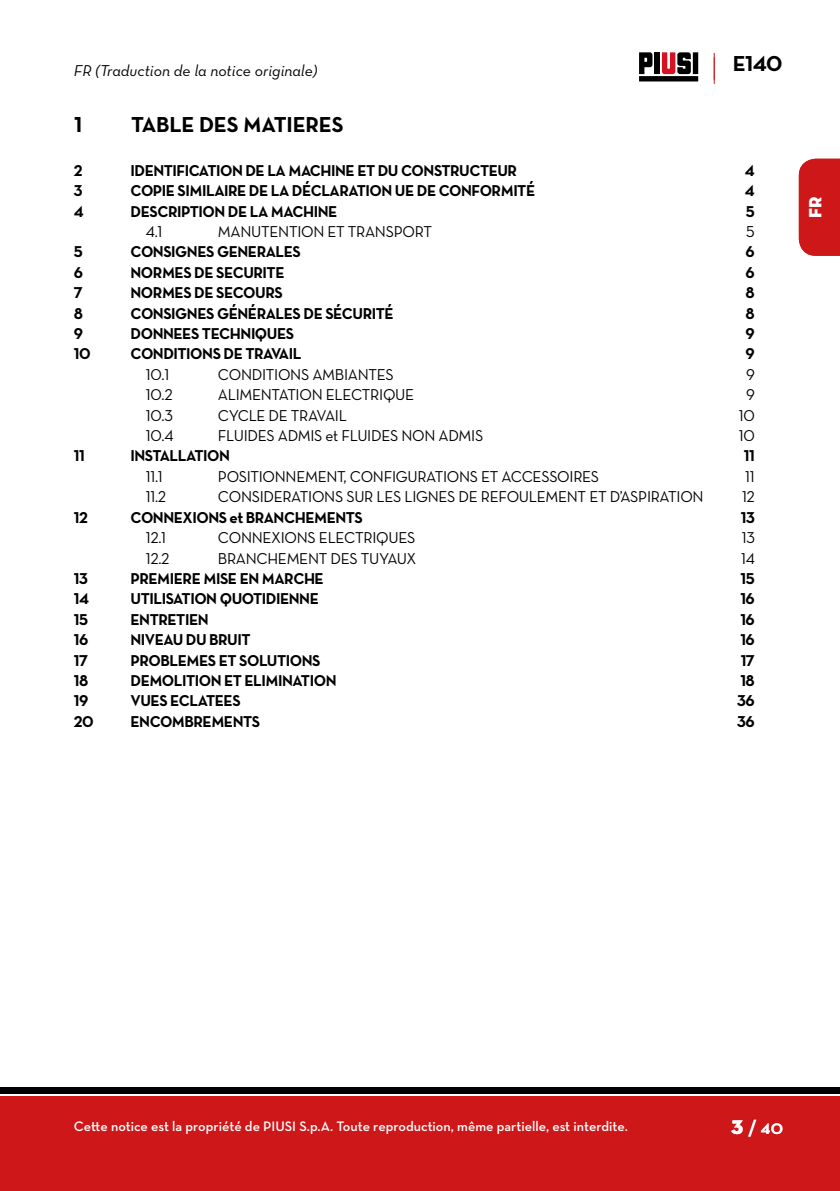
<style>
.page{position:relative;width:840px;height:1191px;background:#fff}
.page>*{position:absolute;margin:0;border:0;box-sizing:border-box;transform-origin:0 0}
.FR-TITOLI{font:22px "Neutraface Text Bold Alt";letter-spacing:-.01em;color:#000}
.t1{font:700 20px "Neutraface Display";color:#fff}
.t2{font:18px "Neutraface Display Titling";color:#fff}
.FR-NOTE_DI_ATTENZIONE{font:16px "Neutraface Text Bold Alt";letter-spacing:-.03em;color:#000}
.FR-TESTO_NORMALE{font:16px "Neutraface Text Book Alt";letter-spacing:-.02em;color:#000}
.t3{font:16px "Neutraface Text Book Italic Alt";color:#000}
.t4{font:600 14px "Neutraface Text";color:#fff}
.s1{font-family:"Neutraface Display Titling";font-weight:400}
</style>
<div class="page">
<div style="left:0;top:1096px;width:839px;height:95px;background:#cd1719"></div>
<div style="left:0;top:1087px;width:839px;height:6px;background:#000"></div>
<div style="left:798px;top:159px;width:41px;height:97px;background:#cd1719"></div>
<svg style="left:639px;top:52px;width:58px;height:29px"></svg>
<div style="left:654px;top:52px;width:5px;height:22px;background:#000"></div>
<svg style="left:713px;top:53px;width:1px;height:31px"></svg>
<h1 class="FR-TITOLI" style="left:732px;top:49px;width:51px">E140</h1>
<p class="t3" style="left:74px;top:61px;width:245px">FR (Traduction de la notice originale)</p>
<p class="FR-TITOLI" style="left:74px;top:110px;width:10px">1</p>
<p class="FR-TITOLI" style="left:131px;top:110px;width:214px">TABLE DES MATIERES</p>
<p class="FR-NOTE_DI_ATTENZIONE" style="left:74px;top:160px;width:10px">2</p>
<p class="FR-NOTE_DI_ATTENZIONE" style="left:130px;top:160px;width:388px">IDENTIFICATION DE LA MACHINE ET DU CONSTRUCTEUR</p>
<p class="FR-NOTE_DI_ATTENZIONE" style="left:744px;top:160px;width:12px">4</p>
<p class="FR-NOTE_DI_ATTENZIONE" style="left:74px;top:180px;width:10px">3</p>
<p class="FR-NOTE_DI_ATTENZIONE" style="left:130px;top:180px;width:406px">COPIE SIMILAIRE DE LA DÉCLARATION UE DE CONFORMITÉ</p>
<p class="FR-NOTE_DI_ATTENZIONE" style="left:744px;top:180px;width:12px">4</p>
<p class="FR-NOTE_DI_ATTENZIONE" style="left:74px;top:201px;width:12px">4</p>
<p class="FR-NOTE_DI_ATTENZIONE" style="left:130px;top:201px;width:208px">DESCRIPTION DE LA MACHINE</p>
<p class="FR-NOTE_DI_ATTENZIONE" style="left:745px;top:201px;width:11px">5</p>
<p class="FR-TESTO_NORMALE" style="left:146px;top:221px;width:18px">4.1</p>
<p class="FR-TESTO_NORMALE" style="left:218px;top:221px;width:215px">MANUTENTION ET TRANSPORT</p>
<p class="FR-TESTO_NORMALE" style="left:745px;top:221px;width:10px">5</p>
<p class="FR-NOTE_DI_ATTENZIONE" style="left:74px;top:242px;width:11px">5</p>
<p class="FR-NOTE_DI_ATTENZIONE" style="left:130px;top:242px;width:172px">CONSIGNES GENERALES</p>
<p class="FR-NOTE_DI_ATTENZIONE" style="left:745px;top:242px;width:11px">6</p>
<p class="FR-NOTE_DI_ATTENZIONE" style="left:74px;top:262px;width:11px">6</p>
<p class="FR-NOTE_DI_ATTENZIONE" style="left:130px;top:262px;width:155px">NORMES DE SECURITE</p>
<p class="FR-NOTE_DI_ATTENZIONE" style="left:745px;top:262px;width:11px">6</p>
<p class="FR-NOTE_DI_ATTENZIONE" style="left:74px;top:282px;width:10px">7</p>
<p class="FR-NOTE_DI_ATTENZIONE" style="left:130px;top:282px;width:154px">NORMES DE SECOURS</p>
<p class="FR-NOTE_DI_ATTENZIONE" style="left:745px;top:282px;width:11px">8</p>
<p class="FR-NOTE_DI_ATTENZIONE" style="left:74px;top:303px;width:11px">8</p>
<p class="FR-NOTE_DI_ATTENZIONE" style="left:130px;top:303px;width:264px">CONSIGNES GÉNÉRALES DE SÉCURITÉ</p>
<p class="FR-NOTE_DI_ATTENZIONE" style="left:745px;top:303px;width:11px">8</p>
<p class="FR-NOTE_DI_ATTENZIONE" style="left:74px;top:323px;width:11px">9</p>
<p class="FR-NOTE_DI_ATTENZIONE" style="left:130px;top:323px;width:165px">DONNEES TECHNIQUES</p>
<p class="FR-NOTE_DI_ATTENZIONE" style="left:745px;top:323px;width:11px">9</p>
<p class="FR-NOTE_DI_ATTENZIONE" style="left:74px;top:344px;width:18px">10</p>
<p class="FR-NOTE_DI_ATTENZIONE" style="left:130px;top:344px;width:172px">CONDITIONS DE TRAVAIL</p>
<p class="FR-NOTE_DI_ATTENZIONE" style="left:745px;top:344px;width:11px">9</p>
<p class="FR-TESTO_NORMALE" style="left:146px;top:364px;width:25px">10.1</p>
<p class="FR-TESTO_NORMALE" style="left:218px;top:364px;width:177px">CONDITIONS AMBIANTES</p>
<p class="FR-TESTO_NORMALE" style="left:745px;top:364px;width:10px">9</p>
<p class="FR-TESTO_NORMALE" style="left:146px;top:385px;width:28px">10.2</p>
<p class="FR-TESTO_NORMALE" style="left:218px;top:385px;width:198px">ALIMENTATION ELECTRIQUE</p>
<p class="FR-TESTO_NORMALE" style="left:745px;top:385px;width:10px">9</p>
<p class="FR-TESTO_NORMALE" style="left:146px;top:405px;width:29px">10.3</p>
<p class="FR-TESTO_NORMALE" style="left:218px;top:405px;width:130px">CYCLE DE TRAVAIL</p>
<p class="FR-TESTO_NORMALE" style="left:738px;top:405px;width:18px">10</p>
<p class="FR-TESTO_NORMALE" style="left:146px;top:425px;width:29px">10.4</p>
<p class="FR-TESTO_NORMALE" style="left:218px;top:425px;width:267px">FLUIDES ADMIS et FLUIDES NON ADMIS</p>
<p class="FR-TESTO_NORMALE" style="left:738px;top:425px;width:18px">10</p>
<p class="FR-NOTE_DI_ATTENZIONE" style="left:74px;top:446px;width:12px">11</p>
<p class="FR-NOTE_DI_ATTENZIONE" style="left:130px;top:446px;width:101px">INSTALLATION</p>
<p class="FR-NOTE_DI_ATTENZIONE" style="left:743px;top:446px;width:12px">11</p>
<p class="FR-TESTO_NORMALE" style="left:146px;top:466px;width:19px">11.1</p>
<p class="FR-TESTO_NORMALE" style="left:218px;top:466px;width:382px">POSITIONNEMENT, CONFIGURATIONS ET ACCESSOIRES</p>
<p class="FR-TESTO_NORMALE" style="left:744px;top:466px;width:11px">11</p>
<p class="FR-TESTO_NORMALE" style="left:146px;top:487px;width:22px">11.2</p>
<p class="FR-TESTO_NORMALE" style="left:218px;top:487px;width:487px">CONSIDERATIONS SUR LES LIGNES DE REFOULEMENT ET D’ASPIRATION</p>
<p class="FR-TESTO_NORMALE" style="left:741px;top:487px;width:14px">12</p>
<p class="FR-NOTE_DI_ATTENZIONE" style="left:74px;top:507px;width:15px">12</p>
<p class="FR-NOTE_DI_ATTENZIONE" style="left:130px;top:507px;width:234px">CONNEXIONS et BRANCHEMENTS</p>
<p class="FR-NOTE_DI_ATTENZIONE" style="left:740px;top:507px;width:16px">13</p>
<p class="FR-TESTO_NORMALE" style="left:146px;top:527px;width:22px">12.1</p>
<p class="FR-TESTO_NORMALE" style="left:218px;top:527px;width:199px">CONNEXIONS ELECTRIQUES</p>
<p class="FR-TESTO_NORMALE" style="left:741px;top:527px;width:15px">13</p>
<p class="FR-TESTO_NORMALE" style="left:146px;top:548px;width:25px">12.2</p>
<p class="FR-TESTO_NORMALE" style="left:218px;top:548px;width:200px">BRANCHEMENT DES TUYAUX</p>
<p class="FR-TESTO_NORMALE" style="left:740px;top:548px;width:15px">14</p>
<p class="FR-NOTE_DI_ATTENZIONE" style="left:74px;top:568px;width:16px">13</p>
<p class="FR-NOTE_DI_ATTENZIONE" style="left:130px;top:568px;width:195px">PREMIERE MISE EN MARCHE</p>
<p class="FR-NOTE_DI_ATTENZIONE" style="left:740px;top:568px;width:16px">15</p>
<p class="FR-NOTE_DI_ATTENZIONE" style="left:74px;top:588px;width:17px">14</p>
<p class="FR-NOTE_DI_ATTENZIONE" style="left:130px;top:588px;width:190px">UTILISATION QUOTIDIENNE</p>
<p class="FR-NOTE_DI_ATTENZIONE" style="left:740px;top:588px;width:16px">16</p>
<p class="FR-NOTE_DI_ATTENZIONE" style="left:74px;top:609px;width:16px">15</p>
<p class="FR-NOTE_DI_ATTENZIONE" style="left:130px;top:609px;width:80px">ENTRETIEN</p>
<p class="FR-NOTE_DI_ATTENZIONE" style="left:740px;top:609px;width:16px">16</p>
<p class="FR-NOTE_DI_ATTENZIONE" style="left:74px;top:629px;width:16px">16</p>
<p class="FR-NOTE_DI_ATTENZIONE" style="left:130px;top:629px;width:121px">NIVEAU DU BRUIT</p>
<p class="FR-NOTE_DI_ATTENZIONE" style="left:740px;top:629px;width:16px">16</p>
<p class="FR-NOTE_DI_ATTENZIONE" style="left:74px;top:650px;width:16px">17</p>
<p class="FR-NOTE_DI_ATTENZIONE" style="left:130px;top:650px;width:191px">PROBLEMES ET SOLUTIONS</p>
<p class="FR-NOTE_DI_ATTENZIONE" style="left:740px;top:650px;width:16px">17</p>
<p class="FR-NOTE_DI_ATTENZIONE" style="left:74px;top:670px;width:16px">18</p>
<p class="FR-NOTE_DI_ATTENZIONE" style="left:130px;top:670px;width:207px">DEMOLITION ET ELIMINATION</p>
<p class="FR-NOTE_DI_ATTENZIONE" style="left:740px;top:670px;width:16px">18</p>
<p class="FR-NOTE_DI_ATTENZIONE" style="left:74px;top:690px;width:16px">19</p>
<p class="FR-NOTE_DI_ATTENZIONE" style="left:130px;top:690px;width:112px">VUES ECLATEES</p>
<p class="FR-NOTE_DI_ATTENZIONE" style="left:736px;top:690px;width:19px">36</p>
<p class="FR-NOTE_DI_ATTENZIONE" style="left:74px;top:711px;width:21px">20</p>
<p class="FR-NOTE_DI_ATTENZIONE" style="left:130px;top:711px;width:131px">ENCOMBREMENTS</p>
<p class="FR-NOTE_DI_ATTENZIONE" style="left:736px;top:711px;width:19px">36</p>
<p class="t2" style="left:803px;top:219px;width:25px;rotate:-90deg">EN</p>
<p class="t2" style="left:803px;top:218px;width:23px;rotate:-90deg">FR</p>
<p class="t4" style="left:74px;top:1117px;width:555px">Cette notice est la propriété de PIUSI S.p.A. Toute reproduction, même partielle, est interdite.</p>
<p class="t1" style="left:730px;top:1116px;width:53px"><span class="s1">3</span> / 40</p>
</div>
